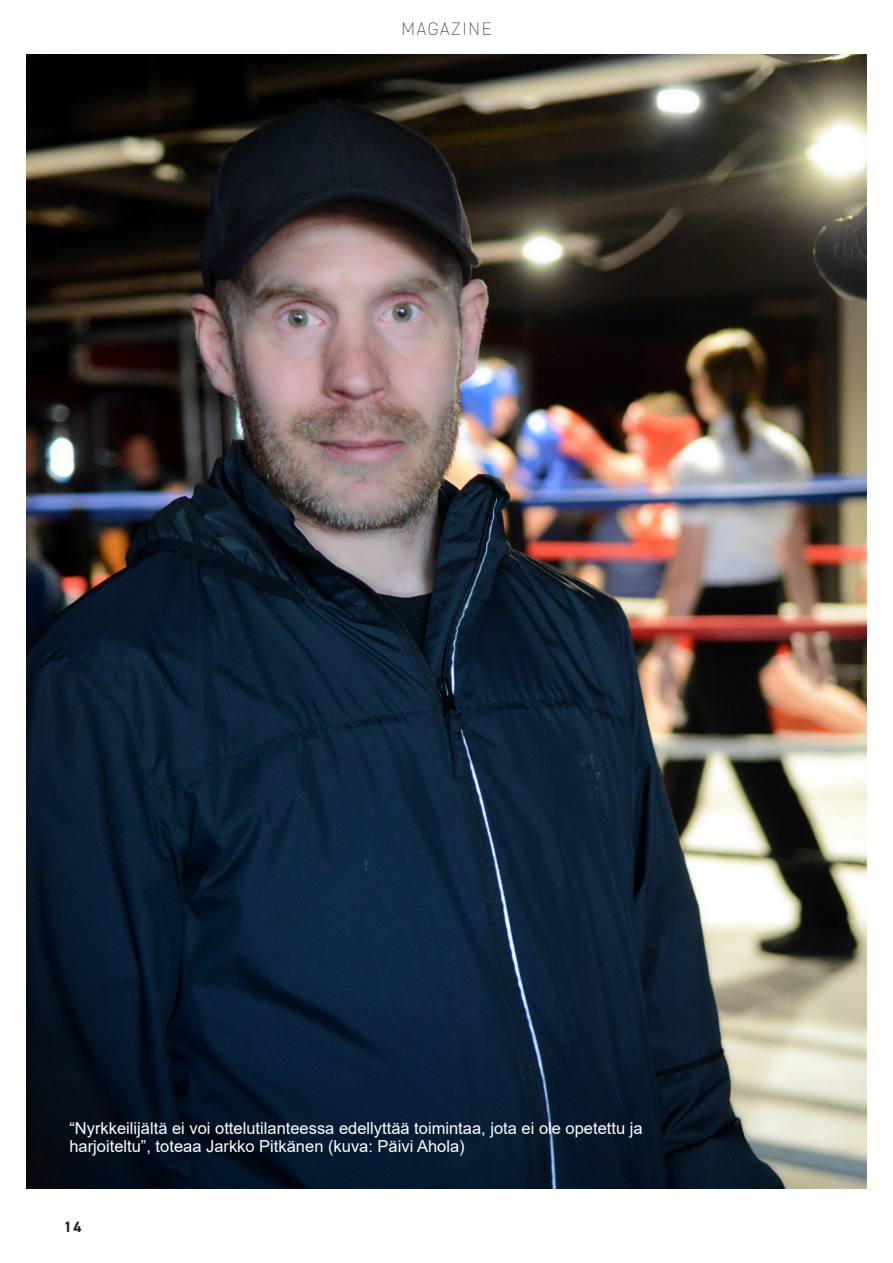
<style>
.page{position:relative;width:893px;height:1263px;background:#fff}
.page>*{position:absolute;margin:0;border:0;box-sizing:border-box;transform-origin:0 0}
.t1{font:200 18px "DIN2014";letter-spacing:.1em;color:#231f20}
.Body{font:16.5px/18px "Arial";color:#fff}
.t2{font:700 15px "DIN2014";color:#231f20}
</style>
<div class="page">
<img style="left:26px;top:54px;width:840px;height:1134px">
<p class="t1" style="left:401px;top:18px;width:92px">MAGAZINE</p>
<p class="Body" style="left:69px;top:1119px;width:575px">“Nyrkkeilijältä ei voi ottelutilanteessa edellyttää toimintaa, jota ei ole opetettu ja harjoiteltu”, toteaa Jarkko Pitkänen (kuva: Päivi Ahola)</p>
<p class="t2" style="left:64px;top:1217px;width:19px">14</p>
</div>
